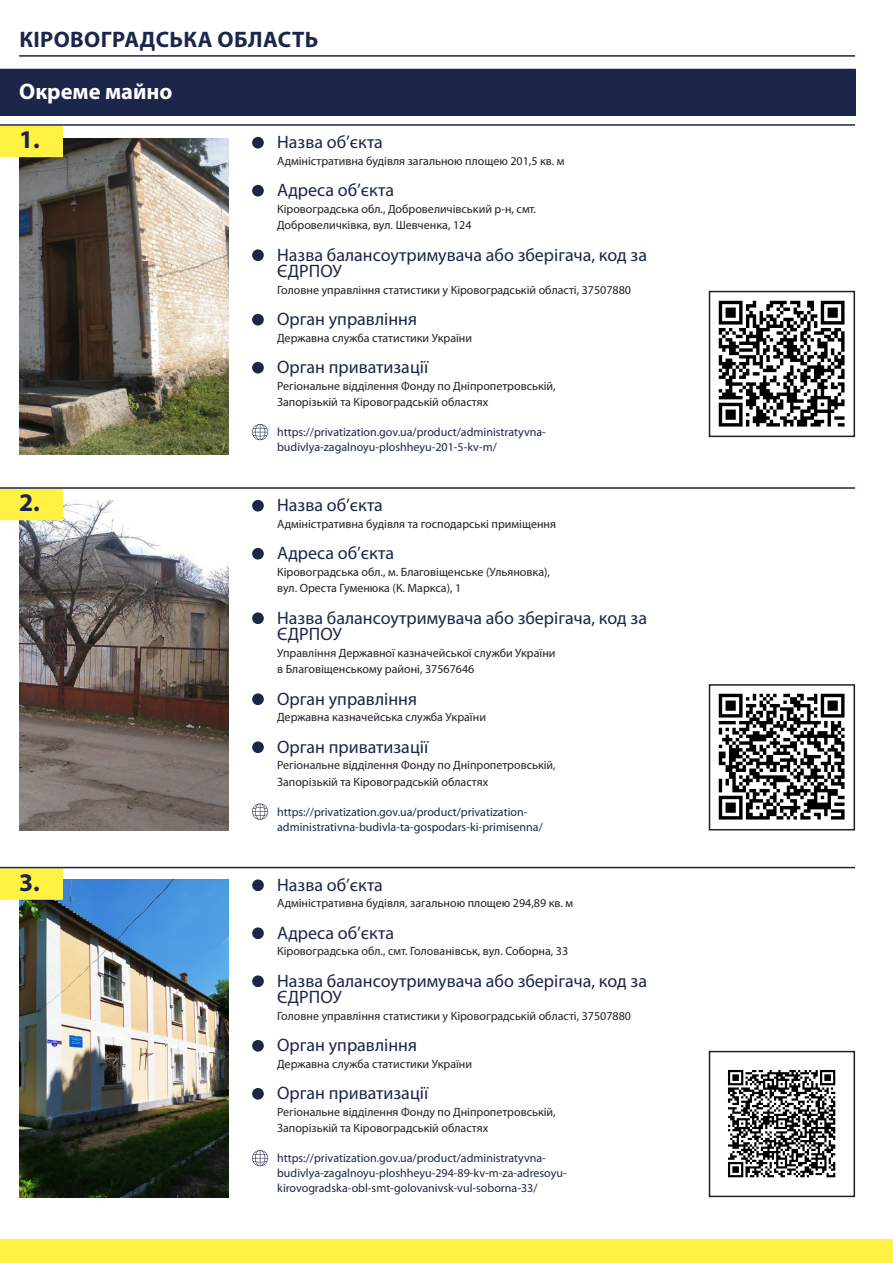
<style>
.page{position:relative;width:893px;height:1263px;background:#fff}
.page>*{position:absolute;margin:0;border:0;box-sizing:border-box;transform-origin:0 0}
.t1{font:700 25.5px "Myriad Pro";color:#1c264a}
.t2{font:700 22.5px "Myriad Pro";letter-spacing:.02em;color:#1c264a}
.t3{font:700 22.5px "Myriad Pro";color:#fff}
.t4{font:18px/16.5px "Myriad Pro";color:#1c264a}
.t5{font:12px/16.5px "Myriad Pro";color:#231f20}
.t6{font:12px/15px "Myriad Pro";color:#1c264a}
.s1{font-size:55.5px}
</style>
<div class="page">
<div style="left:0;top:1239px;width:893px;height:24px;background:#fff242"></div>
<hr style="left:19px;top:55px;width:836px;height:2px;background:#1c264a">
<div style="left:0;top:69px;width:855px;height:47px;background:#1c264a"></div>
<img style="left:19px;top:138px;width:209px;height:317px">
<img style="left:19px;top:501px;width:209px;height:329px">
<img style="left:19px;top:879px;width:209px;height:318px">
<div style="left:0;top:126px;width:63px;height:31px;background:#fff242"></div>
<hr style="left:0;top:124px;width:855px;height:2px;background:#1c264a">
<div style="left:0;top:489px;width:63px;height:31px;background:#fff242"></div>
<hr style="left:0;top:487px;width:855px;height:2px;background:#1c264a">
<div style="left:0;top:868px;width:63px;height:32px;background:#fff242"></div>
<hr style="left:0;top:867px;width:855px;height:1px;background:#1c264a">
<svg style="left:252px;top:424px;width:16px;height:16px"></svg>
<svg style="left:252px;top:803px;width:16px;height:17px"></svg>
<svg style="left:252px;top:1150px;width:16px;height:16px"></svg>
<img style="left:718px;top:300px;width:127px;height:127px">
<div style="left:709px;top:291px;width:146px;height:146px;border:2px solid #231f20"></div>
<img style="left:718px;top:693px;width:127px;height:127px">
<div style="left:709px;top:684px;width:146px;height:146px;border:2px solid #231f20"></div>
<img style="left:728px;top:1070px;width:108px;height:108px">
<div style="left:709px;top:1051px;width:146px;height:146px;border:2px solid #231f20"></div>
<h2 class="t2" style="left:19px;top:24px;width:29px">Кіровоградська</h2>
<h2 class="t2" style="left:218px;top:24px;width:102px">ОБЛАСТЬ</h2>
<p class="t3" style="left:19px;top:76px;width:155px">Окреме майно</p>
<p class="t1" style="left:19px;top:123px;width:22px">1.</p>
<p class="t4" style="left:250px;top:134px;width:134px"><span class="s1">•</span> Назва об’єкта</p>
<p class="t5" style="left:277px;top:152px;width:289px">Адміністративна будівля загальною площею 201,5 кв. м</p>
<p class="t4" style="left:250px;top:182px;width:145px"><span class="s1">•</span> Адреса об’єкта</p>
<p class="t5" style="left:277px;top:200px;width:260px">Кіровоградська обл., Добровеличівський р-н, смт.<br>Добровеличківка, вул. Шевченка, 124</p>
<p class="t4" style="left:277px;top:246px;width:371px;text-indent:-27px"><span class="s1">•</span> Назва балансоутримувача або зберігача, код за<br>ЄДРПОУ</p>
<p class="t5" style="left:277px;top:281px;width:355px">Головне управління статистики у Кіровоградській області, 37507880</p>
<p class="t4" style="left:250px;top:311px;width:168px"><span class="s1">•</span> Орган управління</p>
<p class="t5" style="left:277px;top:329px;width:196px">Державна служба статистики України</p>
<p class="t4" style="left:250px;top:359px;width:180px"><span class="s1">•</span> Орган приватизації</p>
<p class="t5" style="left:277px;top:377px;width:280px">Регіональне відділення Фонду по Дніпропетровській,<br>Запорізькій та Кіровоградській областях</p>
<p class="t6" style="left:277px;top:424px;width:270px">https://privatization.gov.ua/product/administratyvna&shy;budivlya-zagalnoyu-ploshheyu-201-5-kv-m/</p>
<p class="t1" style="left:19px;top:486px;width:22px">2.</p>
<p class="t4" style="left:250px;top:497px;width:134px"><span class="s1">•</span> Назва об’єкта</p>
<p class="t5" style="left:277px;top:515px;width:280px">Адміністративна будівля та господарські приміщення</p>
<p class="t4" style="left:250px;top:545px;width:145px"><span class="s1">•</span> Адреса об’єкта</p>
<p class="t5" style="left:277px;top:563px;width:274px">Кіровоградська обл., м. Благовіщенське (Ульяновка), вул. Ореста Гуменюка (К. Маркса), 1</p>
<p class="t4" style="left:277px;top:609px;width:371px;text-indent:-27px"><span class="s1">•</span> Назва балансоутримувача або зберігача, код за<br>ЄДРПОУ</p>
<p class="t5" style="left:277px;top:644px;width:280px">Управління Державної казначейської служби України в Благовіщенському районі, 37567646</p>
<p class="t4" style="left:250px;top:690px;width:168px"><span class="s1">•</span> Орган управління</p>
<p class="t5" style="left:277px;top:709px;width:210px">Державна казначейська служба України</p>
<p class="t4" style="left:250px;top:738px;width:180px"><span class="s1">•</span> Орган приватизації</p>
<p class="t5" style="left:277px;top:757px;width:280px">Регіональне відділення Фонду по Дніпропетровській,<br>Запорізькій та Кіровоградській областях</p>
<p class="t6" style="left:277px;top:804px;width:267px">https://privatization.gov.ua/product/privatization&shy;administrativna-budivla-ta-gospodars-ki-primisenna/</p>
<p class="t1" style="left:19px;top:865px;width:22px">3.</p>
<p class="t4" style="left:250px;top:876px;width:134px"><span class="s1">•</span> Назва об’єкта</p>
<p class="t5" style="left:277px;top:895px;width:297px">Адміністративна будівля, загальною площею 294,89 кв. м</p>
<p class="t4" style="left:250px;top:924px;width:145px"><span class="s1">•</span> Адреса об’єкта</p>
<p class="t5" style="left:277px;top:943px;width:293px">Кіровоградська обл., смт. Голованівськ, вул. Соборна, 33</p>
<p class="t4" style="left:277px;top:972px;width:371px;text-indent:-27px"><span class="s1">•</span> Назва балансоутримувача або зберігача, код за<br>ЄДРПОУ</p>
<p class="t5" style="left:277px;top:1007px;width:355px">Головне управління статистики у Кіровоградській області, 37507880</p>
<p class="t4" style="left:250px;top:1037px;width:168px"><span class="s1">•</span> Орган управління</p>
<p class="t5" style="left:277px;top:1055px;width:196px">Державна служба статистики України</p>
<p class="t4" style="left:250px;top:1085px;width:180px"><span class="s1">•</span> Орган приватизації</p>
<p class="t5" style="left:277px;top:1103px;width:280px">Регіональне відділення Фонду по Дніпропетровській,<br>Запорізькій та Кіровоградській областях</p>
<p class="t6" style="left:277px;top:1150px;width:291px">https://privatization.gov.ua/product/administratyvna&shy;budivlya-zagalnoyu-ploshheyu-294-89-kv-m-za-adresoyu&shy;kirovogradska-obl-smt-golovanivsk-vul-soborna-33/</p>
</div>
